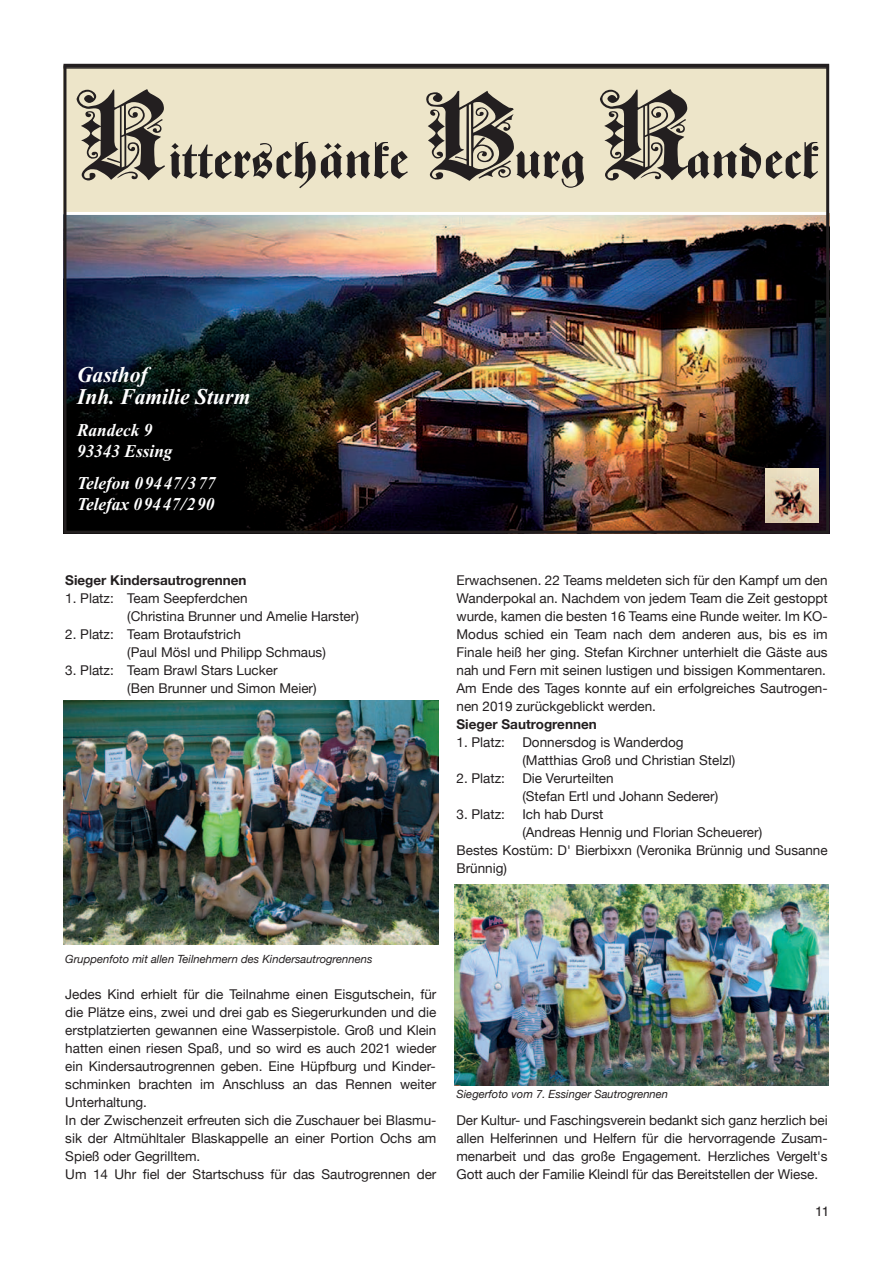
<style>
.page{position:relative;width:893px;height:1263px;background:#fff}
.page>*{position:absolute;margin:0;border:0;box-sizing:border-box;transform-origin:0 0}
.t1{font:129.3px "Kaiserzeit Gotisch";color:#231f20;scale:1.17 1}
.t2{font:700 48.45px "Zentenar Fraktur";color:#231f20;scale:1.17 1}
.t3{font:italic 700 22.5px/22.2px "Times New Roman";color:#fff;scale:.96 1}
.t4{font:italic 700 18px/21.6px "Times New Roman";color:#fff;scale:.96 1}
.t5{font:13.5px/18px "Helvetica Neue";color:#231f20}
.t6{font:700 13.5px "Helvetica Neue";color:#231f20}
.t7{font:13.5px "Helvetica";color:#231f20}
.t8{font:italic 11.25px "Helvetica Neue";color:#231f20}
</style>
<div class="page">
<img style="left:67px;top:215px;width:758px;height:315px">
<div style="left:64px;top:65px;width:765px;height:148px;background:#ede5c9"></div>
<img style="left:765px;top:469px;width:53px;height:54px">
<hr style="left:64px;top:212px;width:765px;height:3px;background:#fff">
<div style="left:63px;top:64px;width:766px;height:470px;border:3px solid #231f20"></div>
<img style="left:64px;top:700px;width:374px;height:245px">
<img style="left:455px;top:885px;width:374px;height:201px">
<h1 class="t1" style="left:77px;top:58px;width:80px">R</h1>
<h2 class="t2" style="left:168px;top:143px;width:207px">itterschänke</h2>
<h1 class="t1" style="left:423px;top:58px;width:85px">B</h1>
<h2 class="t2" style="left:514px;top:143px;width:63px">urg</h2>
<h1 class="t1" style="left:600px;top:58px;width:80px">R</h1>
<h2 class="t2" style="left:685px;top:143px;width:115px">andeck</h2>
<h3 class="t3" style="left:77px;top:366px;width:182px">Gasthof<br>Inh. Familie Sturm</h3>
<h3 class="t4" style="left:77px;top:421px;width:101px">Randeck 9<br>93343 Essing</h3>
<h3 class="t4" style="left:77px;top:474px;width:146px">Telefon 09447/377<br>Telefax 09447/290</h3>
<p class="t6" style="left:65px;top:571px;width:183px">Sieger Kindersautrogrennen</p>
<p class="t5" style="left:127px;top:589px;width:233px;text-indent:-62px">1. Platz: Team Seepferdchen<br>(Christina Brunner und Amelie Harster)</p>
<p class="t5" style="left:127px;top:625px;width:200px;text-indent:-62px">2. Platz: Team Brotaufstrich<br>(Paul Mösl und Philipp Schmaus)</p>
<p class="t5" style="left:127px;top:661px;width:191px;text-indent:-62px">3. Platz: Team Brawl Stars Lucker<br>(Ben Brunner und Simon Meier)</p>
<p class="t5" style="left:456px;top:571px;width:373px">Erwachsenen. 22 Teams meldeten sich für den Kampf um den Wanderpokal an. Nachdem von jedem Team die Zeit gestoppt wurde, kamen die besten 16 Teams eine Runde weiter. Im KO-Modus schied ein Team nach dem anderen aus, bis es im Finale heiß her ging. Stefan Kirchner unterhielt die Gäste aus nah und Fern mit seinen lustigen und bissigen Kommentaren.<br>Am Ende des Tages konnte auf ein erfolgreiches Sautrogen&shy;nen 2019 zurückgeblickt werden.</p>
<p class="t6" style="left:456px;top:715px;width:142px">Sieger Sautrogrennen</p>
<p class="t5" style="left:456px;top:733px;width:50px">1. Platz:</p>
<p class="t5" style="left:522px;top:733px;width:215px">Donnersdog is Wanderdog (Matthias Groß und Christian Stelzl)</p>
<p class="t5" style="left:456px;top:769px;width:50px">2. Platz:</p>
<p class="t5" style="left:522px;top:769px;width:197px">Die Verurteilten<br>(Stefan Ertl und Johann Sederer)</p>
<p class="t5" style="left:456px;top:805px;width:50px">3. Platz:</p>
<p class="t5" style="left:522px;top:805px;width:83px">Ich hab Durst</p>
<p class="t5" style="left:522px;top:823px;width:241px">(Andreas Hennig und Florian Scheuerer)</p>
<p class="t5" style="left:456px;top:841px;width:373px">Bestes Kostüm: D' Bierbixxn (Veronika Brünnig und Susanne</p>
<p class="t5" style="left:456px;top:859px;width:52px">Brünnig)</p>
<p class="t8" style="left:65px;top:952px;width:309px">Gruppenfoto mit allen Teilnehmern des Kindersautrogrennens</p>
<p class="t5" style="left:65px;top:985px;width:373px">Jedes Kind erhielt für die Teilnahme einen Eisgutschein, für die Plätze eins, zwei und drei gab es Siegerurkunden und die erstplatzierten gewannen eine Wasserpistole. Groß und Klein hatten einen riesen Spaß, und so wird es auch 2021 wieder ein Kindersautrogrennen geben. Eine Hüpfburg und Kinder&shy;schminken brachten im Anschluss an das Rennen weiter Unterhaltung.<br>In der Zwischenzeit erfreuten sich die Zuschauer bei Blasmu&shy;sik der Altmühltaler Blaskappelle an einer Portion Ochs am Spieß oder Gegrilltem.<br>Um 14 Uhr fiel der Startschuss für das Sautrogrennen der</p>
<p class="t8" style="left:456px;top:1087px;width:213px">Siegerfoto vom 7. Essinger Sautrogrennen</p>
<p class="t5" style="left:456px;top:1111px;width:373px;text-align:justify">Der Kultur- und Faschingsverein bedankt sich ganz herzlich bei allen Helferinnen und Helfern für die hervorragende Zusam&shy;menarbeit und das große Engagement. Herzliches Vergelt's Gott auch der Familie Kleindl für das Bereitstellen der Wiese.</p>
<p class="t7" style="left:815px;top:1206px;width:16px">11</p>
</div>
